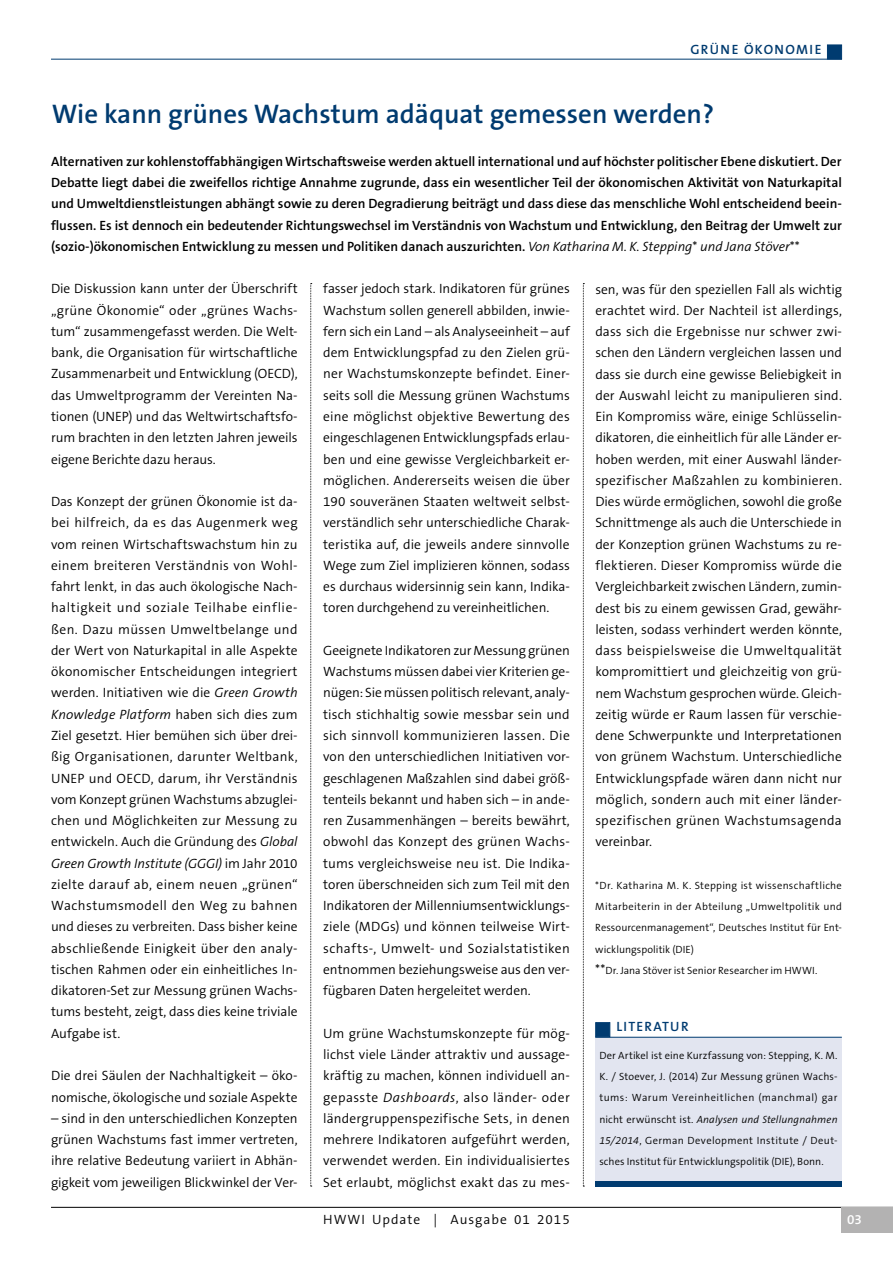
<style>
.page{position:relative;width:893px;height:1263px;background:#fff}
.page>*{position:absolute;margin:0;border:0;box-sizing:border-box;transform-origin:0 0}
.t1{font:600 27px "The Sans B6";color:#003b70}
.t2{font:300 13.5px/21.3px "The Sans B4";color:#000;text-align:justify}
.t3{font:600 13.5px/21.3px "The Sans B6";color:#000;text-align:justify}
.t4{font:300 13.5px "The Sans B4";letter-spacing:.075em;color:#000}
.t5{font:600 13.5px "The Sans B6";letter-spacing:.1em;color:#003b70}
.t6{font:600 13.5px "The Sans B6";color:#fff}
.t7{font:300 10.5px/21.3px "The Sans B4";letter-spacing:.015em;color:#000}
.s1{font-family:"The Sans B4";font-weight:300;font-style:italic}
.s2{font-family:"The Sans B4";font-weight:300}
.s3{font-style:italic}
.s4{font-size:13.5px}
</style>
<div class="page">
<div style="left:827px;top:45px;width:15px;height:14px;background:#003b70"></div>
<hr style="left:51px;top:1207px;width:842px;height:1px;background:#000">
<div style="left:842px;top:1208px;width:51px;height:25px;background:#b3b2b2"></div>
<svg style="left:310px;top:283px;width:2px;height:904px;background:#c3c3c3"></svg>
<hr style="left:51px;top:59px;width:791px;height:1px;background:#003b70">
<svg style="left:583px;top:283px;width:1px;height:904px"></svg>
<div style="left:595px;top:1037px;width:247px;height:150px;background:#e2e5f0"></div>
<div style="left:595px;top:1181px;width:247px;height:6px;background:#003b70"></div>
<hr style="left:595px;top:1037px;width:247px;height:1px;background:#003b70">
<div style="left:595px;top:1022px;width:15px;height:15px;background:#003b70;border:1px solid #003b70"></div>
<p class="t5" style="left:690px;top:42px;width:133px">GRÜNE ÖKONOMIE</p>
<h1 class="t1" style="left:52px;top:100px;width:664px">Wie kann grünes Wachstum adäquat gemessen werden?</h1>
<p class="t3" style="left:51px;top:151px;width:792px">Alternativen zur kohlenstoffabhängigen Wirtschaftsweise werden aktuell international und auf höchster politischer Ebene diskutiert. Der Debatte liegt dabei die zweifellos richtige Annahme zugrunde, dass ein wesentlicher Teil der ökonomischen Aktivität von Naturkapital und Umweltdienstleistungen abhängt sowie zu deren Degradierung beiträgt und dass diese das menschliche Wohl entscheidend beein&shy;flussen. Es ist dennoch ein bedeutender Richtungswechsel im Verständnis von Wachstum und Entwicklung, den Beitrag der Umwelt zur (sozio-)ökonomischen Entwicklung zu messen und Politiken danach auszurichten. <span class="s1">Von Katharina M. K. Stepping</span><span class="s2">*</span> <span class="s1">und Jana Stöver</span><span class="s2">**</span></p>
<p class="t2" style="left:51px;top:279px;width:248px">Die Diskussion kann unter der Überschrift „grüne Ökonomie“ oder „grünes Wachs&shy;tum“ zusammengefasst werden. Die Welt&shy;bank, die Organisation für wirtschaftliche Zusammenarbeit und Entwicklung (OECD), das Umweltprogramm der Vereinten Na&shy;tionen (UNEP) und das Weltwirtschaftsfo&shy;rum brachten in den letzten Jahren jeweils eigene Berichte dazu heraus.</p>
<p class="t2" style="left:51px;top:491px;width:248px">Das Konzept der grünen Ökonomie ist da&shy;bei hilfreich, da es das Augenmerk weg vom reinen Wirtschaftswachstum hin zu einem breiteren Verständnis von Wohl&shy;fahrt lenkt, in das auch ökologische Nach&shy;haltigkeit und soziale Teilhabe einflie&shy;ßen. Dazu müssen Umweltbelange und der Wert von Naturkapital in alle Aspekte ökonomischer Entscheidungen integriert werden. Initiativen wie die <span class="s3">Green Growth Knowledge Platform</span> haben sich dies zum Ziel gesetzt. Hier bemühen sich über drei&shy;ßig Organisationen, darunter Weltbank, UNEP und OECD, darum, ihr Verständnis vom Konzept grünen Wachstums abzuglei&shy;chen und Möglichkeiten zur Messung zu entwickeln. Auch die Gründung des <span class="s3">Global Green Growth Institute (GGGI)</span> im Jahr 2010 zielte darauf ab, einem neuen „grünen“ Wachstumsmodell den Weg zu bahnen und dieses zu verbreiten. Dass bisher keine abschließende Einigkeit über den analy&shy;tischen Rahmen oder ein einheitliches In&shy;dikatoren-Set zur Messung grünen Wachs&shy;tums besteht, zeigt, dass dies keine triviale Aufgabe ist.</p>
<p class="t2" style="left:51px;top:1065px;width:248px">Die drei Säulen der Nachhaltigkeit – öko&shy;nomische, ökologische und soziale Aspekte</p>
<p class="t2" style="left:51px;top:1108px;width:248px">– sind in den unterschiedlichen Konzepten grünen Wachstums fast immer vertreten, ihre relative Bedeutung variiert in Abhän&shy;gigkeit vom jeweiligen Blickwinkel der Ver-</p>
<p class="t2" style="left:323px;top:279px;width:248px">fasser jedoch stark. Indikatoren für grünes Wachstum sollen generell abbilden, inwie&shy;fern sich ein Land – als Analyseeinheit – auf dem Entwicklungspfad zu den Zielen grü&shy;ner Wachstumskonzepte befindet. Einer&shy;seits soll die Messung grünen Wachstums eine möglichst objektive Bewertung des eingeschlagenen Entwicklungspfads erlau&shy;ben und eine gewisse Vergleichbarkeit er&shy;möglichen. Andererseits weisen die über 190 souveränen Staaten weltweit selbst&shy;verständlich sehr unterschiedliche Charak&shy;teristika auf, die jeweils andere sinnvolle Wege zum Ziel implizieren können, sodass es durchaus widersinnig sein kann, Indika&shy;toren durchgehend zu vereinheitlichen.</p>
<p class="t2" style="left:323px;top:640px;width:248px">Geeignete Indikatoren zur Messung grünen Wachstums müssen dabei vier Kriterien ge&shy;nügen: Sie müssen politisch relevant, analy&shy;tisch stichhaltig sowie messbar sein und sich sinnvoll kommunizieren lassen. Die von den unterschiedlichen Initiativen vor&shy;geschlagenen Maßzahlen sind dabei größ&shy;tenteils bekannt und haben sich – in ande&shy;ren Zusammenhängen – bereits bewährt, obwohl das Konzept des grünen Wachs&shy;tums vergleichsweise neu ist. Die Indika&shy;toren überschneiden sich zum Teil mit den Indikatoren der Millenniumsentwicklungs&shy;ziele (MDGs) und können teilweise Wirt&shy;schafts-, Umwelt- und Sozialstatistiken entnommen beziehungsweise aus den ver&shy;fügbaren Daten hergeleitet werden.</p>
<p class="t2" style="left:323px;top:1023px;width:248px">Um grüne Wachstumskonzepte für mög&shy;lichst viele Länder attraktiv und aussage&shy;kräftig zu machen, können individuell an&shy;gepasste <span class="s3">Dashboards</span>, also länder- oder ländergruppenspezifische Sets, in denen mehrere Indikatoren aufgeführt werden, verwendet werden. Ein individualisiertes Set erlaubt, möglichst exakt das zu mes-</p>
<p class="t2" style="left:595px;top:279px;width:248px">sen, was für den speziellen Fall als wichtig erachtet wird. Der Nachteil ist allerdings, dass sich die Ergebnisse nur schwer zwi&shy;schen den Ländern vergleichen lassen und dass sie durch eine gewisse Beliebigkeit in der Auswahl leicht zu manipulieren sind.<br>Ein Kompromiss wäre, einige Schlüsselin&shy;dikatoren, die einheitlich für alle Länder er&shy;hoben werden, mit einer Auswahl länder&shy;spezifischer Maßzahlen zu kombinieren.<br>Dies würde ermöglichen, sowohl die große Schnittmenge als auch die Unterschiede in der Konzeption grünen Wachstums zu re&shy;flektieren. Dieser Kompromiss würde die Vergleichbarkeit zwischen Ländern, zumin&shy;dest bis zu einem gewissen Grad, gewähr&shy;leisten, sodass verhindert werden könnte, dass beispielsweise die Umweltqualität kompromittiert und gleichzeitig von grü&shy;nem Wachstum gesprochen würde. Gleich&shy;zeitig würde er Raum lassen für verschie&shy;dene Schwerpunkte und Interpretationen von grünem Wachstum. Unterschiedliche Entwicklungspfade wären dann nicht nur möglich, sondern auch mit einer länder&shy;spezifischen grünen Wachstumsagenda vereinbar.</p>
<p class="t7" style="left:595px;top:875px;width:248px">*Dr. Katharina M. K. Stepping ist wissenschaftliche Mitarbeiterin in der Abteilung „Umweltpolitik und Ressourcenmanagement“, Deutsches Institut für Ent&shy;wicklungspolitik (DIE)<br><span class="s4">**</span>Dr. Jana Stöver ist Senior Researcher im HWWI.</p>
<p class="t5" style="left:616px;top:1019px;width:74px">LITERATUR</p>
<p class="t7" style="left:599px;top:1045px;width:240px;text-align:justify">Der Artikel ist eine Kurzfassung von: Stepping, K. M.<br>K. / Stoever, J. (2014) Zur Messung grünen Wachs&shy;tums: Warum Vereinheitlichen (manchmal) gar nicht erwünscht ist. <span class="s3">Analysen und Stellungnahmen 15/2014</span>, German Development Institute / Deut&shy;sches Institut für Entwicklungspolitik (DIE), Bonn.</p>
<p class="t4" style="left:323px;top:1212px;width:248px">HWWI Update | Ausgabe 01 2015</p>
<p class="t6" style="left:847px;top:1212px;width:16px">03</p>
</div>
